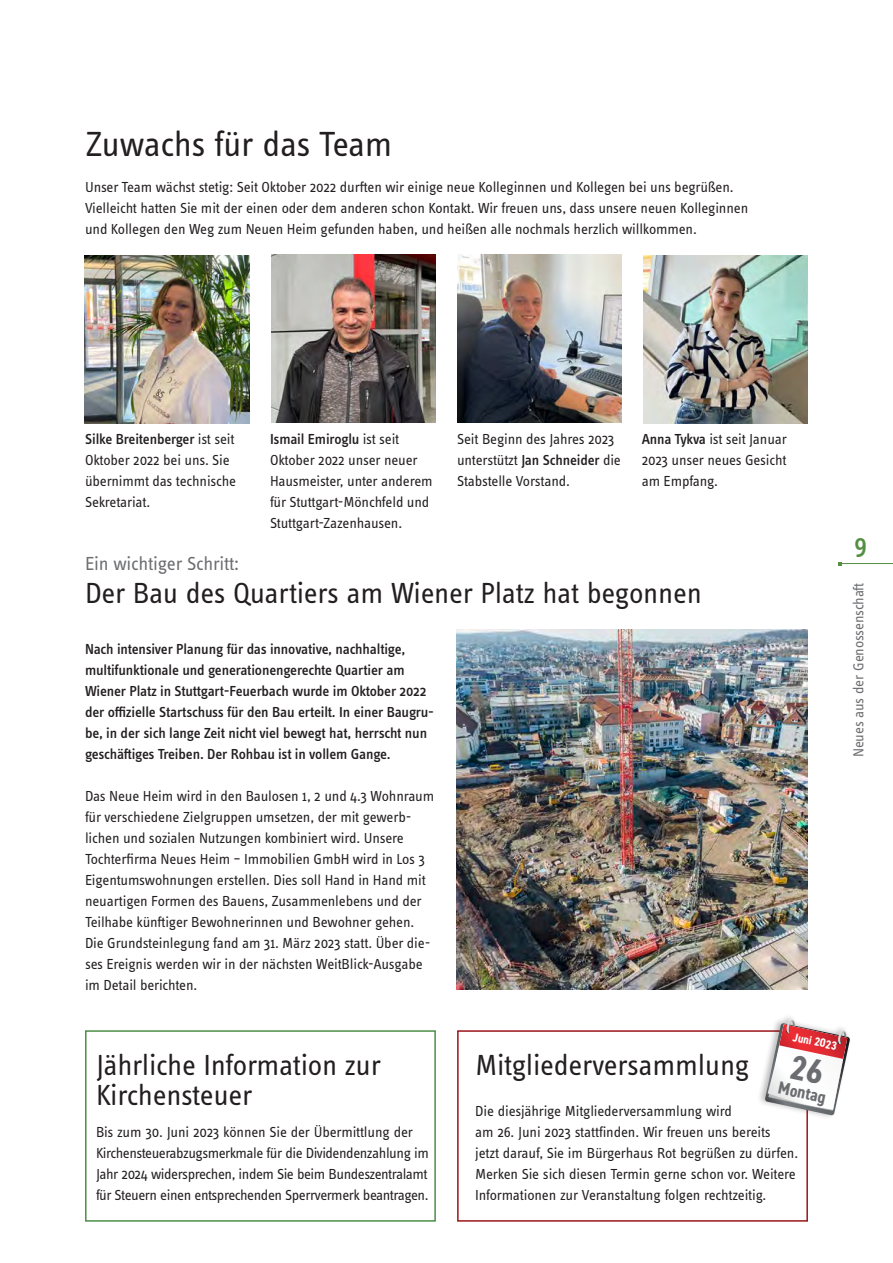
<style>
.page{position:relative;width:893px;height:1263px;background:#fff}
.page>*{position:absolute;margin:0;border:0;box-sizing:border-box;transform-origin:0 0}
.t1{font:36px "Info Text Pro";letter-spacing:-.02em;color:#231f20}
.t2{font:30px/30px "Info Text Pro";letter-spacing:-.01em;color:#231f20}
.t3{font:500 27px "Info Text Pro";color:#548f44}
.t4{font:19.5px "Info Text Pro";letter-spacing:-.01em;color:#6c6d70}
.t5{font:700 condensed 17.55px "DIN2014";color:#6c6d70}
.t6{font:15px/21px "Info Text Pro";letter-spacing:-.01em;color:#231f20}
.t7{font:500 15px/21px "Info Text Pro";letter-spacing:-.01em;color:#231f20}
.t8{font:15px/21px "Info Text Pro";letter-spacing:-.03em;color:#231f20}
.t9{font:15px "Info Text Pro";letter-spacing:-.015em;color:#6c6d70}
.t10{font:700 condensed 12px "DIN2014";color:#fff}
.s1{font-weight:500}
</style>
<div class="page">
<hr style="left:839px;top:563px;width:54px;height:1px;background:#548f44">
<img style="left:643px;top:255px;width:165px;height:168px">
<img style="left:271px;top:255px;width:165px;height:168px">
<img style="left:457px;top:255px;width:165px;height:168px">
<img style="left:85px;top:255px;width:164px;height:168px">
<img style="left:456px;top:630px;width:352px;height:360px">
<div style="left:85px;top:1030px;width:351px;height:192px;background:#fff;border:2px solid #4c8f47"></div>
<div style="left:457px;top:1030px;width:351px;height:192px;background:#fff;border:2px solid #9b1519"></div>
<div style="left:757px;top:1013px;width:95px;height:107px;background:#231f20;opacity:.3"></div>
<svg style="left:765px;top:1019px;width:85px;height:96px"></svg>
<h1 class="t1" style="left:85px;top:123px;width:309px">Zuwachs für das Team</h1>
<p class="t6" style="left:85px;top:176px;width:665px">Unser Team wächst stetig: Seit Oktober 2022 durften wir einige neue Kolleginnen und Kollegen bei uns begrüßen.<br>Vielleicht hatten Sie mit der einen oder dem anderen schon Kontakt. Wir freuen uns, dass unsere neuen Kolleginnen und Kollegen den Weg zum Neuen Heim gefunden haben, und heißen alle nochmals herzlich willkommen.</p>
<p class="t6" style="left:85px;top:428px;width:153px"><span class="s1">Silke Breitenberger</span> ist seit<br>Oktober 2022 bei uns. Sie übernimmt das technische<br>Sekretariat.</p>
<p class="t6" style="left:457px;top:428px;width:165px">Seit Beginn des Jahres 2023 unterstützt <span class="s1">Jan Schneider</span> die<br>Stabstelle Vorstand.</p>
<p class="t6" style="left:270px;top:428px;width:164px"><span class="s1">Ismail Emiroglu</span> ist seit<br>Oktober 2022 unser neuer<br>Hausmeister, unter anderem für Stuttgart-Mönchfeld und<br>Stuttgart-Zazenhausen.</p>
<p class="t6" style="left:642px;top:428px;width:147px;text-align:justify"><span class="s1">Anna Tykva</span> ist seit Januar 2023 unser neues Gesicht am Empfang.</p>
<h3 class="t4" style="left:85px;top:552px;width:156px">Ein wichtiger Schritt:</h3>
<h2 class="t2" style="left:85px;top:577px;width:618px">Der Bau des Quartiers am Wiener Platz hat begonnen</h2>
<p class="t7" style="left:85px;top:638px;width:350px">Nach intensiver Planung für das innovative, nachhaltige, multifunktionale und generationengerechte Quartier am Wiener Platz in Stuttgart-Feuerbach wurde im Oktober 2022 der offizielle Startschuss für den Bau erteilt. In einer Baugru&shy;be, in der sich lange Zeit nicht viel bewegt hat, herrscht nun geschäftiges Treiben. Der Rohbau ist in vollem Gange.</p>
<p class="t6" style="left:85px;top:785px;width:351px">Das Neue Heim wird in den Baulosen 1, 2 und 4.3 Wohnraum für verschiedene Zielgruppen umsetzen, der mit gewerb&shy;lichen und sozialen Nutzungen kombiniert wird. Unsere Tochterfirma Neues Heim – Immobilien GmbH wird in Los 3<br>Eigentumswohnungen erstellen. Dies soll Hand in Hand mit neuartigen Formen des Bauens, Zusammenlebens und der Teilhabe künftiger Bewohnerinnen und Bewohner gehen.<br>Die Grundsteinlegung fand am 31. März 2023 statt. Über die&shy;ses Ereignis werden wir in der nächsten WeitBlick-Ausgabe im Detail berichten.</p>
<h3 class="t3" style="left:854px;top:528px;width:14px">9</h3>
<p class="t9" style="left:849px;top:757px;width:176px;rotate:-90deg">Neues aus der Genossenschaft</p>
<h2 class="t2" style="left:96px;top:1049px;width:287px">Jährliche Information zur<br>Kirchensteuer</h2>
<p class="t8" style="left:96px;top:1121px;width:334px">Bis zum 30. Juni 2023 können Sie der Übermittlung der Kirchensteuerabzugsmerkmale für die Dividendenzahlung im Jahr 2024 widersprechen, indem Sie beim Bundeszentralamt für Steuern einen entsprechenden Sperrvermerk beantragen.</p>
<p class="t10" style="left:795px;top:1029px;width:46px;rotate:12deg">Juni 2023</p>
<p class="t5" style="left:781px;top:1076px;width:50px;rotate:12deg">Montag</p>
<h2 class="t2" style="left:475px;top:1049px;width:276px">Mitgliederversammlung</h2>
<p class="t6" style="left:475px;top:1100px;width:324px">Die diesjährige Mitgliederversammlung wird<br>am 26. Juni 2023 stattfinden. Wir freuen uns bereits jetzt darauf, Sie im Bürgerhaus Rot begrüßen zu dürfen.<br>Merken Sie sich diesen Termin gerne schon vor. Weitere Informationen zur Veranstaltung folgen rechtzeitig.</p>
</div>
